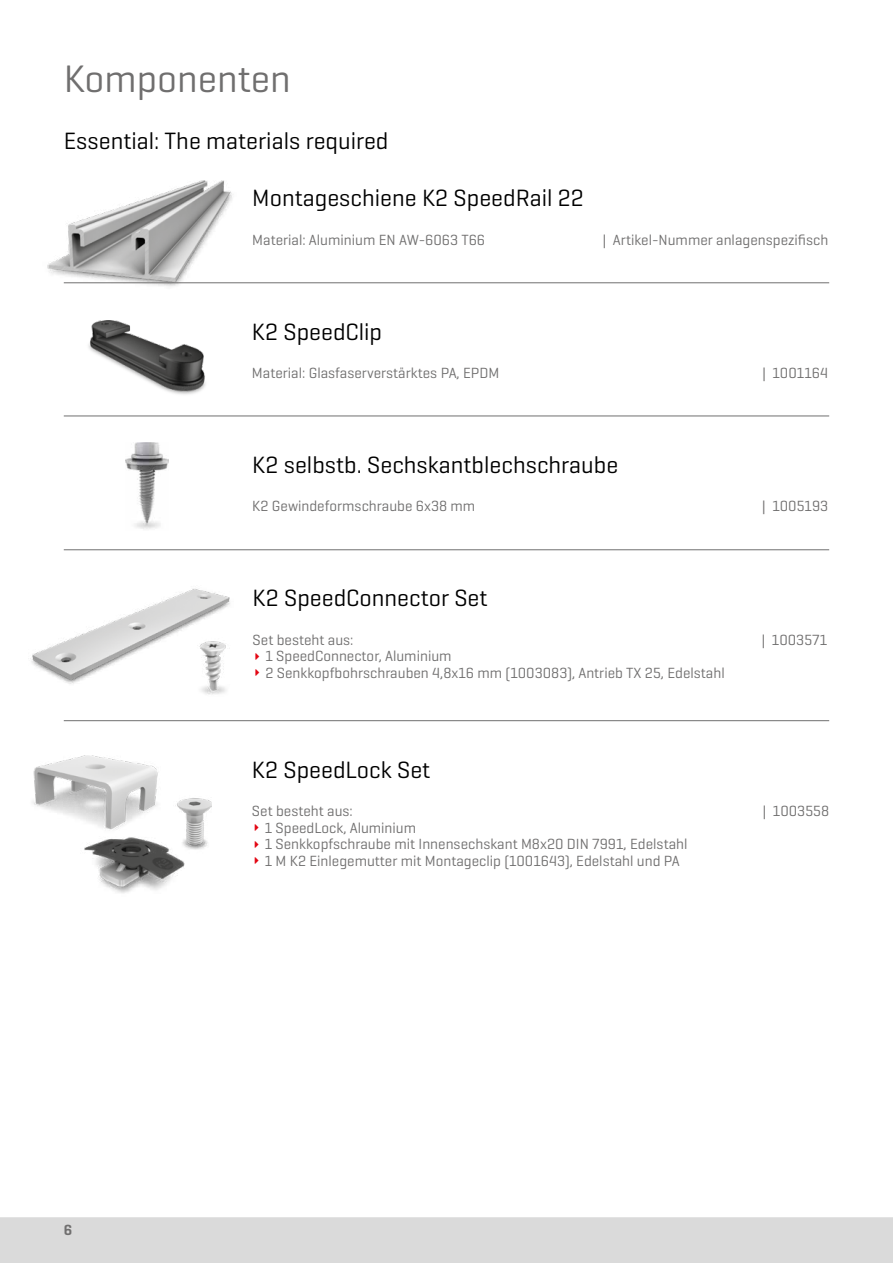
<style>
.page{position:relative;width:893px;height:1263px;background:#fff}
.page>*{position:absolute;margin:0;border:0;box-sizing:border-box;transform-origin:0 0}
.t1{font:39px "K2 Geogrotesque";color:#706f6f}
.t2{font:24px "K2 Geogrotesque";color:#000}
.t3{font:15px/16.5px "K2 Geogrotesque";color:#706f6f}
.t4{font:600 15px "K2 Geogrotesque";color:#706f6f}
</style>
<div class="page">
<div style="left:0;top:1217px;width:893px;height:46px;background:#dadada"></div>
<img style="left:88px;top:321px;width:118px;height:74px">
<img style="left:47px;top:181px;width:189px;height:106px">
<img style="left:126px;top:442px;width:42px;height:87px">
<img style="left:30px;top:588px;width:200px;height:107px">
<hr style="left:64px;top:283px;width:765px;height:1px;background:#706f6f">
<hr style="left:64px;top:416px;width:765px;height:1px;background:#706f6f">
<hr style="left:64px;top:549px;width:765px;height:1px;background:#706f6f">
<hr style="left:64px;top:720px;width:765px;height:1px;background:#706f6f">
<img style="left:32px;top:755px;width:179px;height:138px">
<h1 class="t1" style="left:64px;top:55px;width:229px">Komponenten</h1>
<h2 class="t2" style="left:64px;top:126px;width:326px">Essential: The materials required</h2>
<h2 class="t2" style="left:252px;top:183px;width:333px">Montageschiene K2 SpeedRail 22</h2>
<p class="t3" style="left:252px;top:231px;width:234px">Material: Aluminium EN AW-6063 T66</p>
<p class="t3" style="left:603px;top:231px;width:227px">| Artikel-Nummer anlagenspezifisch</p>
<h2 class="t2" style="left:252px;top:317px;width:132px">K2 SpeedClip</h2>
<p class="t3" style="left:252px;top:364px;width:249px">Material: Glasfaserverstärktes PA, EPDM</p>
<p class="t3" style="left:762px;top:364px;width:67px">| 1001164</p>
<h2 class="t2" style="left:252px;top:450px;width:367px">K2 selbstb. Sechskantblechschraube</h2>
<p class="t3" style="left:252px;top:497px;width:225px">K2 Gewindeformschraube 6x38 mm</p>
<p class="t3" style="left:762px;top:497px;width:68px">| 1005193</p>
<h2 class="t2" style="left:253px;top:583px;width:236px">K2 SpeedConnector Set</h2>
<p class="t3" style="left:253px;top:631px;width:102px">Set besteht aus:</p>
<p class="t3" style="left:762px;top:631px;width:67px">| 1003571</p>
<p class="t3" style="left:265px;top:647px;width:461px">1 SpeedConnector, Aluminium<br>2 Senkkopfbohrschrauben 4,8x16 mm (1003083), Antrieb TX 25, Edelstahl</p>
<p class="t4" style="left:64px;top:1221px;width:10px">6</p>
<h2 class="t2" style="left:252px;top:755px;width:180px">K2 SpeedLock Set</h2>
<p class="t3" style="left:252px;top:802px;width:102px">Set besteht aus:</p>
<p class="t3" style="left:763px;top:802px;width:68px">| 1003558</p>
<p class="t3" style="left:265px;top:819px;width:424px">1 SpeedLock, Aluminium<br>1 Senkkopfschraube mit Innensechskant M8x20 DIN 7991, Edelstahl<br>1 M K2 Einlegemutter mit Montageclip (1001643), Edelstahl und PA</p>
</div>
